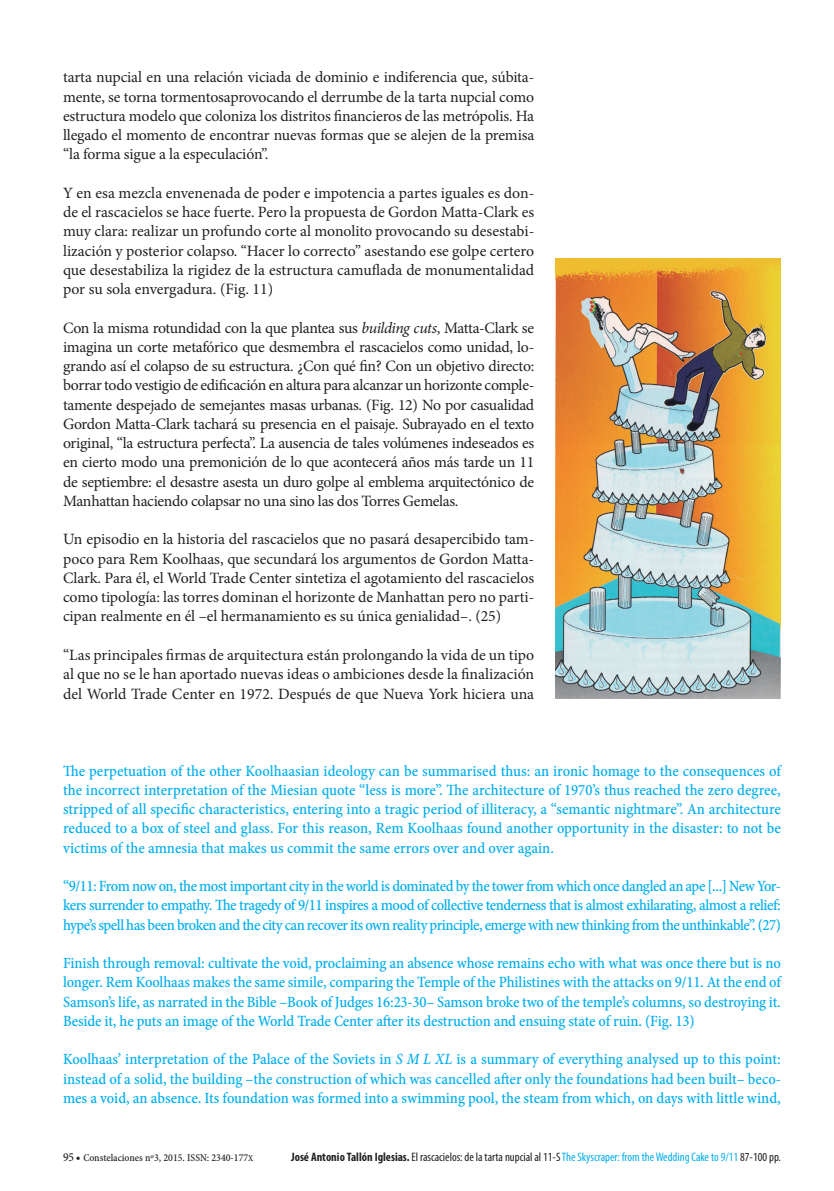
<style>
.page{position:relative;width:834px;height:1191px;background:#fff}
.page>*{position:absolute;margin:0;border:0;box-sizing:border-box;transform-origin:0 0}
.TEXTO_GENERAL_01{font:15.75px/19.2px "Minion Pro";letter-spacing:-.01em;color:#231f20;text-align:justify}
.TEXTO_GENERAL_INGLÉS{font:15.75px/19.2px "Minion Pro Medium Cn Capt";letter-spacing:-.01em;color:#00aeef;text-align:justify}
.SEGUIMIENTO_AUTOR_TI{font:condensed 12.25px "Myriad Pro";color:#231f20}
.t1{font:10.5px "Minion Pro Medium Cn Capt";color:#231f20}
.s1{font-style:italic}
.s2{font-family:"Minion Pro Medium Cn It Capt"}
.s3{font-size:12.25px}
.s4{font-size:8.75px}
.s5{font-weight:700}
.s6{color:#00aeef}
</style>
<div class="page">
<img style="left:555px;top:258px;width:225px;height:440px">
<p class="TEXTO_GENERAL_01" style="left:63px;top:68px;width:472px">tarta nupcial en una relación viciada de dominio e indiferencia que, súbita&shy;mente, se torna tormentosaprovocando el derrumbe de la tarta nupcial como estructura modelo que coloniza los distritos financieros de las metrópolis. Ha llegado el momento de encontrar nuevas formas que se alejen de la premisa “la forma sigue a la especulación”.</p>
<p class="TEXTO_GENERAL_01" style="left:63px;top:183px;width:472px">Y en esa mezcla envenenada de poder e impotencia a partes iguales es don&shy;de el rascacielos se hace fuerte. Pero la propuesta de Gordon Matta-Clark es muy clara: realizar un profundo corte al monolito provocando su desestabi&shy;lización y posterior colapso. “Hacer lo correcto” asestando ese golpe certero que desestabiliza la rigidez de la estructura camuflada de monumentalidad por su sola envergadura. (Fig. 11)</p>
<p class="TEXTO_GENERAL_01" style="left:63px;top:318px;width:472px">Con la misma rotundidad con la que plantea sus <span class="s1">building cuts</span>, Matta-Clark se imagina un corte metafórico que desmembra el rascacielos como unidad, lo&shy;grando así el colapso de su estructura. ¿Con qué fin? Con un objetivo directo: borrar todo vestigio de edificación en altura para alcanzar un horizonte comple&shy;tamente despejado de semejantes masas urbanas. (Fig. 12) No por casualidad Gordon Matta-Clark tachará su presencia en el paisaje. Subrayado en el texto original, “la estructura perfecta”. La ausencia de tales volúmenes indeseados es en cierto modo una premonición de lo que acontecerá años más tarde un 11 de septiembre: el desastre asesta un duro golpe al emblema arquitectónico de Manhattan haciendo colapsar no una sino las dos Torres Gemelas.</p>
<p class="TEXTO_GENERAL_01" style="left:63px;top:530px;width:472px">Un episodio en la historia del rascacielos que no pasará desapercibido tam&shy;poco para Rem Koolhaas, que secundará los argumentos de Gordon Matta-Clark. Para él, el World Trade Center sintetiza el agotamiento del rascacielos como tipología: las torres dominan el horizonte de Manhattan pero no parti&shy;cipan realmente en él –el hermanamiento es su única genialidad–. (25)</p>
<p class="TEXTO_GENERAL_01" style="left:63px;top:645px;width:472px">“Las principales firmas de arquitectura están prolongando la vida de un tipo al que no se le han aportado nuevas ideas o ambiciones desde la finalización del World Trade Center en 1972. Después de que Nueva York hiciera una</p>
<p class="TEXTO_GENERAL_INGLÉS" style="left:63px;top:761px;width:719px">The perpetuation of the other Koolhaasian ideology can be summarised thus: an ironic homage to the consequences of the incorrect interpretation of the Miesian quote “less is more”. The architecture of 1970’s thus reached the zero degree, stripped of all specific characteristics, entering into a tragic period of illiteracy, a “semantic nightmare”. An architecture reduced to a box of steel and glass. For this reason, Rem Koolhaas found another opportunity in the disaster: to not be victims of the amnesia that makes us commit the same errors over and over again.</p>
<p class="TEXTO_GENERAL_INGLÉS" style="left:63px;top:876px;width:719px">“9/11: From now on, the most important city in the world is dominated by the tower from which once dangled an ape [...] New Yor&shy;kers surrender to empathy. The tragedy of 9/11 inspires a mood of collective tenderness that is almost exhilarating, almost a relief: hype’s spell has been broken and the city can recover its own reality principle, emerge with new thinking from the unthinkable”. (27)</p>
<p class="TEXTO_GENERAL_INGLÉS" style="left:63px;top:953px;width:719px">Finish through removal: cultivate the void, proclaiming an absence whose remains echo with what was once there but is no longer. Rem Koolhaas makes the same simile, comparing the Temple of the Philistines with the attacks on 9/11. At the end of Samson’s life, as narrated in the Bible –Book of Judges 16:23-30– Samson broke two of the temple’s columns, so destroying it.<br>Beside it, he puts an image of the World Trade Center after its destruction and ensuing state of ruin. (Fig. 13)</p>
<p class="TEXTO_GENERAL_INGLÉS" style="left:63px;top:1049px;width:719px">Koolhaas’ interpretation of the Palace of the Soviets in <span class="s2">S M L XL</span> is a summary of everything analysed up to this point: instead of a solid, the building –the construction of which was cancelled after only the foundations had been built– beco&shy;mes a void, an absence. Its foundation was formed into a swimming pool, the steam from which, on days with little wind,</p>
<p class="t1" style="left:63px;top:1150px;width:192px"><span class="s3">95 •</span> Constelaciones nº3, 2015. ISSN: 2340-177<span class="s4">X</span></p>
<p class="SEGUIMIENTO_AUTOR_TI" style="left:291px;top:1149px;width:491px"><span class="s5">José Antonio Tallón Iglesias.</span> El rascacielos: de la tarta nupcial al 11-S <span class="s6">The Skyscraper: from the Wedding Cake to 9/11</span> 87-100 pp.</p>
</div>
